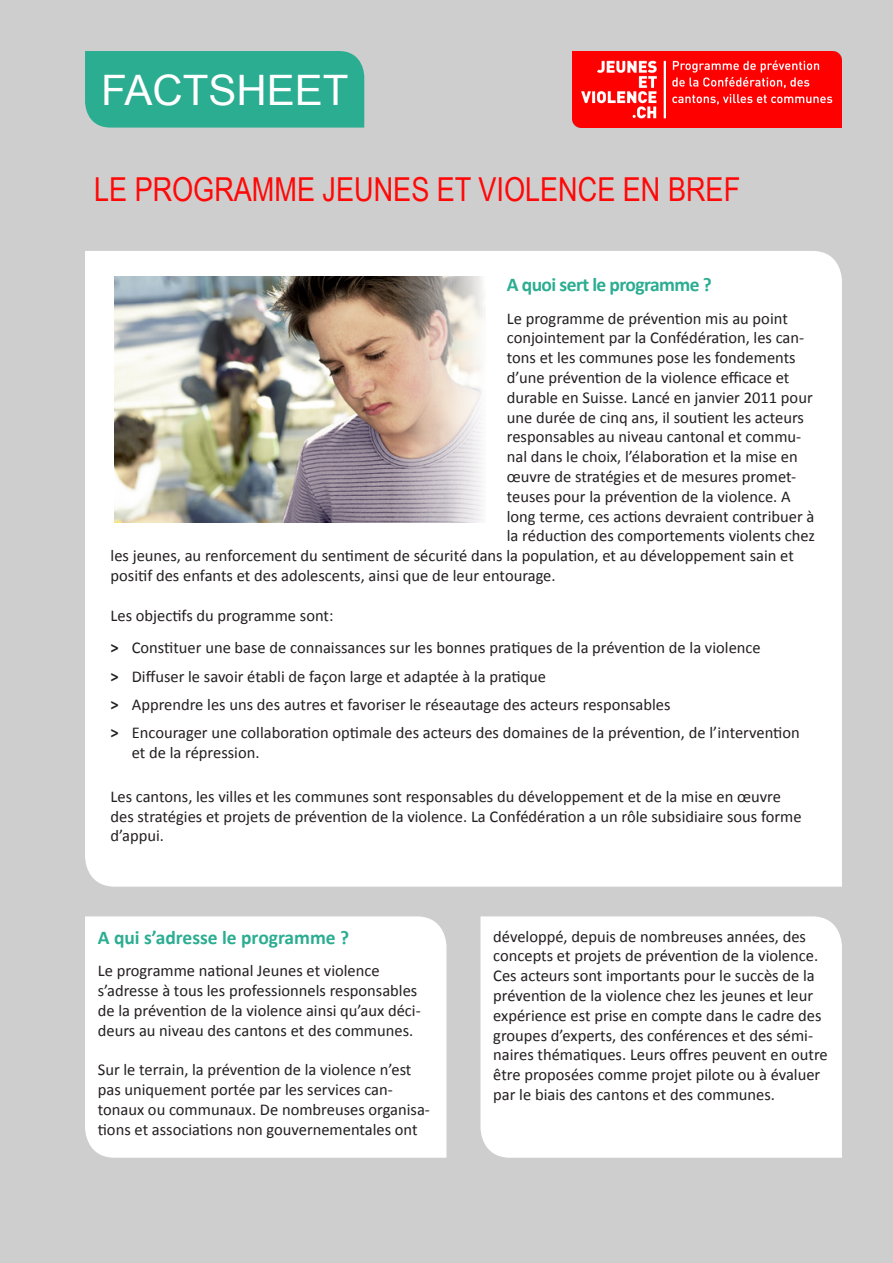
<style>
.page{position:relative;width:893px;height:1263px;background:#cecece}
.page>*{position:absolute;margin:0;border:0;box-sizing:border-box;transform-origin:0 0}
._2_Factsheet-Logo{font:42px "Arial";color:#fff}
._1_Hauptitel_-_Ebene{font:33px "Arial Narrow";color:#ff0808}
._4_Untertitel_Grün{font:700 19.5px "Calibri";letter-spacing:-.015em;color:#2bad91}
._7_Normal{font:16.5px/19.8px "Calibri";color:#231f20}
.s1{font-weight:700}
</style>
<div class="page">
<div style="left:85px;top:916px;width:361px;height:242px;background:#fff"></div>
<div style="left:85px;top:251px;width:757px;height:636px;background:#fff"></div>
<div style="left:85px;top:51px;width:279px;height:77px;background:#2bad91"></div>
<div style="left:480px;top:916px;width:362px;height:242px;background:#fff"></div>
<img style="left:115px;top:276px;width:371px;height:246px">
<img style="left:573px;top:51px;width:269px;height:77px">
<p class="_2_Factsheet-Logo" style="left:101px;top:62px;width:249px">FACTSHEET</p>
<p class="_1_Hauptitel_-_Ebene" style="left:94px;top:165px;width:648px">LE PROGRAMME JEUNES ET VIOLENCE EN BREF</p>
<p class="_4_Untertitel_Grün" style="left:507px;top:272px;width:206px">A quoi sert le programme ?</p>
<p class="_7_Normal" style="left:507px;top:308px;width:283px">Le programme de prévention mis au point</p>
<p class="_7_Normal" style="left:507px;top:328px;width:299px">conjointement par la Confédération, les can-</p>
<p class="_7_Normal" style="left:507px;top:348px;width:290px">tons et les communes pose les fondements</p>
<p class="_7_Normal" style="left:507px;top:368px;width:284px">d’une prévention de la violence efficace et</p>
<p class="_7_Normal" style="left:507px;top:387px;width:307px">durable en Suisse. Lancé en janvier 2011 pour</p>
<p class="_7_Normal" style="left:507px;top:407px;width:299px">une durée de cinq ans, il soutient les acteurs</p>
<p class="_7_Normal" style="left:507px;top:427px;width:296px">responsables au niveau cantonal et commu-</p>
<p class="_7_Normal" style="left:507px;top:447px;width:292px">nal dans le choix, l’élaboration et la mise en</p>
<p class="_7_Normal" style="left:507px;top:467px;width:291px">œuvre de stratégies et de mesures promet-</p>
<p class="_7_Normal" style="left:507px;top:486px;width:285px">teuses pour la prévention de la violence. A</p>
<p class="_7_Normal" style="left:507px;top:506px;width:309px">long terme, ces actions devraient contribuer à</p>
<p class="_7_Normal" style="left:507px;top:526px;width:310px">la réduction des comportements violents chez</p>
<p class="_7_Normal" style="left:111px;top:546px;width:685px">les jeunes, au renforcement du sentiment de sécurité dans la population, et au développement sain et</p>
<p class="_7_Normal" style="left:111px;top:566px;width:447px">positif des enfants et des adolescents, ainsi que de leur entourage.</p>
<p class="_7_Normal" style="left:111px;top:605px;width:224px">Les objectifs du programme sont:</p>
<p class="_7_Normal" style="left:111px;top:638px;width:652px"><span class="s1">&gt;</span> Constituer une base de connaissances sur les bonnes pratiques de la prévention de la violence</p>
<p class="_7_Normal" style="left:111px;top:666px;width:437px"><span class="s1">&gt;</span> Diffuser le savoir établi de façon large et adaptée à la pratique</p>
<p class="_7_Normal" style="left:111px;top:694px;width:561px"><span class="s1">&gt;</span> Apprendre les uns des autres et favoriser le réseautage des acteurs responsables</p>
<p class="_7_Normal" style="left:132px;top:723px;width:669px;text-indent:-21px"><span class="s1">&gt;</span> Encourager une collaboration optimale des acteurs des domaines de la prévention, de l’intervention et de la répression.</p>
<p class="_7_Normal" style="left:111px;top:786px;width:693px">Les cantons, les villes et les communes sont responsables du développement et de la mise en œuvre des stratégies et projets de prévention de la violence. La Confédération a un rôle subsidiaire sous forme d’appui.</p>
<p class="_4_Untertitel_Grün" style="left:98px;top:925px;width:253px">A qui s’adresse le programme ?</p>
<p class="_7_Normal" style="left:98px;top:961px;width:324px">Le programme national Jeunes et violence s’adresse à tous les professionnels responsables de la prévention de la violence ainsi qu’aux déci&shy;deurs au niveau des cantons et des communes.</p>
<p class="_7_Normal" style="left:98px;top:1060px;width:334px">Sur le terrain, la prévention de la violence n’est pas uniquement portée par les services can&shy;tonaux ou communaux. De nombreuses organisa&shy;tions et associations non gouvernementales ont</p>
<p class="_7_Normal" style="left:493px;top:926px;width:336px">développé, depuis de nombreuses années, des concepts et projets de prévention de la violence.<br>Ces acteurs sont importants pour le succès de la prévention de la violence chez les jeunes et leur expérience est prise en compte dans le cadre des groupes d’experts, des conférences et des sémi&shy;naires thématiques. Leurs offres peuvent en outre être proposées comme projet pilote ou à évaluer par le biais des cantons et des communes.</p>
</div>
